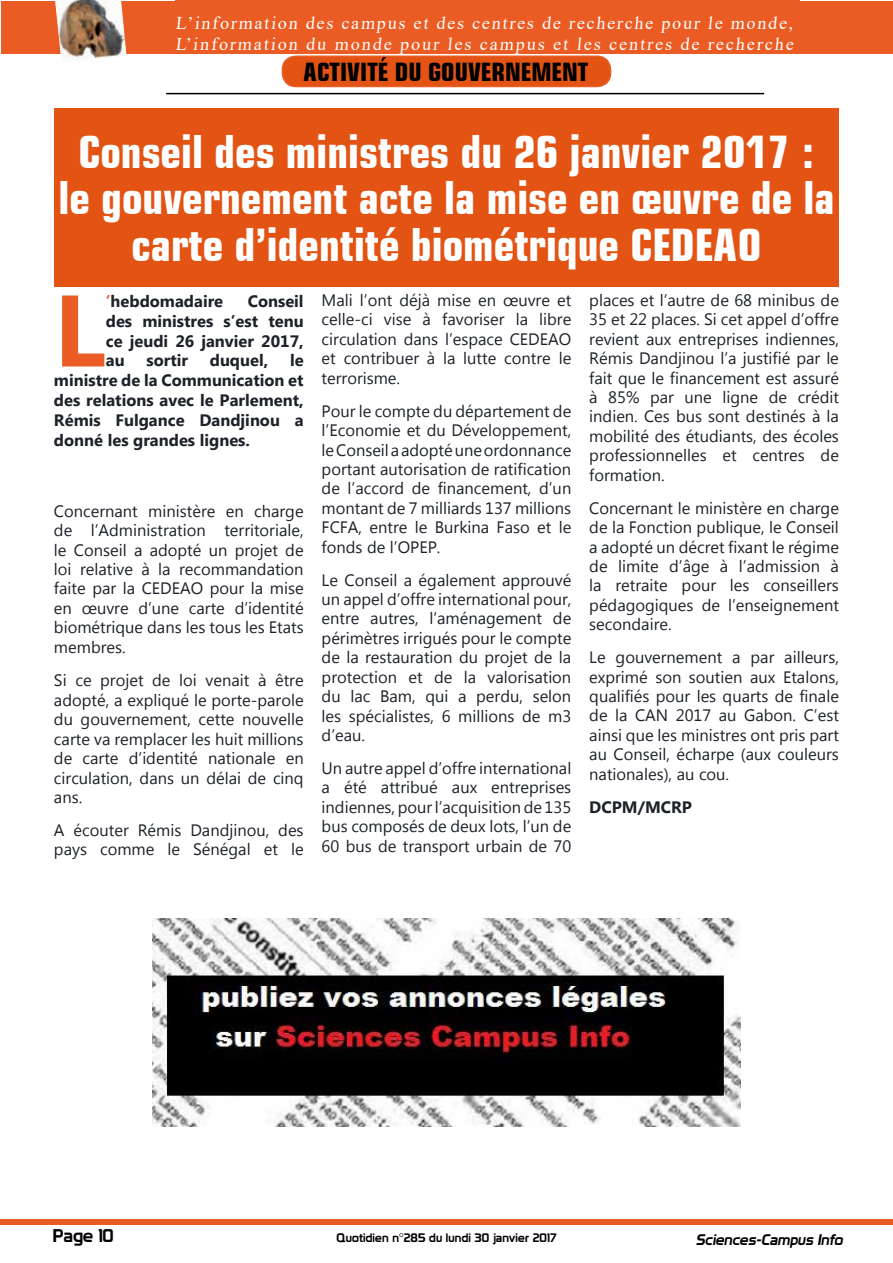
<style>
.page{position:relative;width:893px;height:1263px;background:#fff}
.page>*{position:absolute;margin:0;border:0;box-sizing:border-box;transform-origin:0 0}
.t1{font:700 101.4px "Myanmar Text";color:#ea5c24}
.t2{font:700 condensed 45px/46.5px "Square 721 BT";color:#fff;text-align:center}
.t3{font:700 condensed 25.5px "Square 721 BT";color:#000}
.t4{font:18px/21.6px "Times New Roman";letter-spacing:.105em;color:#fff}
.t5{font:18px "Prototype";color:#000}
.t6{font:16.5px/19.4px "Myanmar Text";color:#1d2129;text-align:justify}
.t7{font:700 16.5px/19.8px "Myanmar Text";color:#1d2129;text-align:justify}
.t8{font:italic 15px "Prototype";color:#000}
.t9{font:12px "Prototype";letter-spacing:.01em;color:#000}
.s1{color:#ea5c24}
</style>
<div class="page">
<div style="left:1px;top:1219px;width:892px;height:6px;background:#ea5c24"></div>
<hr style="left:166px;top:93px;width:598px;height:1px;background:#000">
<div style="left:1px;top:1px;width:892px;height:53px;background:#ea5c24"></div>
<img style="left:55px;top:0;width:72px;height:61px">
<div style="left:175px;top:0;width:625px;height:53px;background:#ea5c24"></div>
<div style="left:282px;top:56px;width:328px;height:30px;background:#e35414;border-radius:13px"></div>
<div style="left:282px;top:56px;width:329px;height:31px;border:2px solid #ea5c24;border-radius:13px"></div>
<img style="left:152px;top:918px;width:589px;height:209px">
<div style="left:54px;top:108px;width:785px;height:179px;background:#e35414"></div>
<p class="t4" style="left:175px;top:11px;width:622px">L’information des campus et des centres de recherche pour le monde,<br>L’information du monde pour les campus et les centres de recherche</p>
<h3 class="t3" style="left:303px;top:56px;width:286px">ACTIVITÉ DU GOUVERNEMENT</h3>
<h2 class="t2" style="left:58px;top:128px;width:778px">Conseil des ministres du 26 janvier 2017 : le gouvernement acte la mise en œuvre de la carte d’identité biométrique CEDEAO</h2>
<h1 class="t1" style="left:54px;top:272px;width:53px">L</h1>
<p class="t7" style="left:106px;top:291px;width:119px"><span class="s1">’</span>hebdomadaire</p>
<p class="t7" style="left:106px;top:291px;width:199px;text-indent:142px">Conseil des ministres s’est tenu ce jeudi 26 janvier 2017, au</p>
<p class="t7" style="left:54px;top:351px;width:251px;text-indent:236px">le ministre de la Communication et des relations avec le Parlement, Rémis Fulgance Dandjinou a donné les grandes lignes.</p>
<p class="t7" style="left:146px;top:351px;width:43px">sortir</p>
<p class="t7" style="left:210px;top:351px;width:60px">duquel,</p>
<p class="t6" style="left:54px;top:501px;width:251px">Concernant ministère en charge de l’Administration territoriale, le Conseil a adopté un projet de loi relative à la recommandation faite par la CEDEAO pour la mise en œuvre d’une carte d’identité biométrique dans les tous les Etats membres.</p>
<p class="t6" style="left:54px;top:671px;width:251px">Si ce projet de loi venait à être adopté, a expliqué le porte-parole du gouvernement, cette nouvelle carte va remplacer les huit millions de carte d’identité nationale en circulation, dans un délai de cinq ans.</p>
<p class="t6" style="left:54px;top:820px;width:251px">A écouter Rémis Dandjinou, des pays comme le Sénégal et le</p>
<p class="t6" style="left:322px;top:291px;width:251px">Mali l’ont déjà mise en œuvre et celle-ci vise à favoriser la libre circulation dans l’espace CEDEAO et contribuer à la lutte contre le terrorisme.</p>
<p class="t6" style="left:322px;top:401px;width:251px">Pour le compte du département de l’Economie et du Développement, le Conseil a adopté une ordonnance portant autorisation de ratification de l’accord de financement, d’un montant de 7 milliards 137 millions FCFA, entre le Burkina Faso et le fonds de l’OPEP.</p>
<p class="t6" style="left:322px;top:570px;width:251px">Le Conseil a également approuvé un appel d’offre international pour, entre autres, l’aménagement de périmètres irrigués pour le compte de la restauration du projet de la protection et de la valorisation du lac Bam, qui a perdu, selon les spécialistes, 6 millions de m3 d’eau.</p>
<p class="t6" style="left:322px;top:758px;width:251px">Un autre appel d’offre international a été attribué aux entreprises indiennes, pour l’acquisition de 135 bus composés de deux lots, l’un de 60 bus de transport urbain de 70</p>
<p class="t6" style="left:589px;top:291px;width:251px">places et l’autre de 68 minibus de 35 et 22 places. Si cet appel d’offre revient aux entreprises indiennes, Rémis Dandjinou l’a justifié par le fait que le financement est assuré à 85% par une ligne de crédit indien. Ces bus sont destinés à la mobilité des étudiants, des écoles professionnelles et centres de formation.</p>
<p class="t6" style="left:589px;top:498px;width:251px">Concernant le ministère en charge de la Fonction publique, le Conseil a adopté un décret fixant le régime de limite d’âge à l’admission à la retraite pour les conseillers pédagogiques de l’enseignement secondaire.</p>
<p class="t6" style="left:589px;top:648px;width:251px">Le gouvernement a par ailleurs, exprimé son soutien aux Etalons, qualifiés pour les quarts de finale de la CAN 2017 au Gabon. C’est ainsi que les ministres ont pris part au Conseil, écharpe (aux couleurs nationales), au cou.</p>
<p class="t7" style="left:589px;top:797px;width:104px">DCPM/MCRP</p>
<p class="t5" style="left:53px;top:1225px;width:62px">Page 10</p>
<p class="t9" style="left:336px;top:1230px;width:222px">Quotidien n°285 du lundi 30 janvier 2017</p>
<p class="t8" style="left:696px;top:1231px;width:152px">Sciences-Campus Info</p>
</div>
